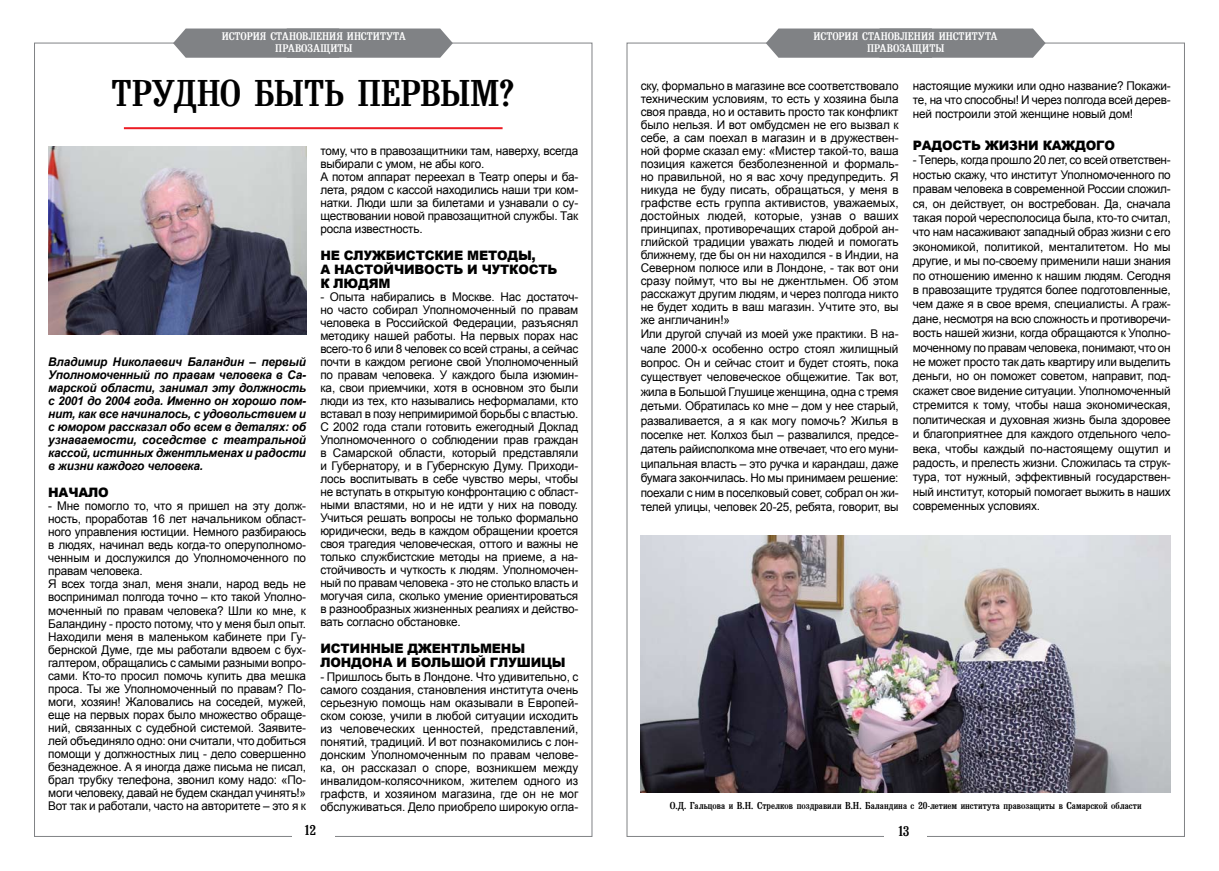
<style>
.page{position:relative;width:1219px;height:871px;background:#fff}
.page>*{position:absolute;margin:0;border:0;box-sizing:border-box;transform-origin:0 0}
.t1{font:37px "Bruskovaya Plain";letter-spacing:-.015em;color:#000}
.t2{font:14px "Bruskovaya Plain";color:#000}
.t3{font:900 13px "Arial";letter-spacing:-.015em;color:#000}
.t4{font:12px/13px "Arial";letter-spacing:-.015em;color:#000;text-align:justify}
.t5{font:italic 700 12px/13px "Arial";letter-spacing:-.015em;color:#000;text-align:justify}
.t6{font:11px "Bruskovaya Plain";color:#fff}
.t7{font:10px "Bruskovaya Plain";letter-spacing:.005em;color:#000}
</style>
<div class="page">
<svg style="left:173px;top:28px;width:280px;height:30px;background:#888a8d"></svg>
<svg style="left:766px;top:28px;width:280px;height:30px;background:#888a8d"></svg>
<hr style="left:124px;top:127px;width:379px;height:2px;background:#ed1c24">
<img style="left:48px;top:146px;width:258px;height:189px">
<img style="left:641px;top:535px;width:530px;height:257px">
<p class="t6" style="left:222px;top:31px;width:68px">ИСТОРИЯ СТАНО</p>
<p class="t6" style="left:302px;top:31px;width:15px">ВЛЕНИ</p>
<p class="t6" style="left:336px;top:31px;width:71px">Я ИНСТИТУТА</p>
<p class="t6" style="left:275px;top:43px;width:47px">ПРАВОЗАЩИ</p>
<p class="t6" style="left:338px;top:43px;width:16px">ТЫ</p>
<h1 class="t1" style="left:112px;top:73px;width:85px">ТРУДНО</h1>
<h1 class="t1" style="left:254px;top:73px;width:262px">БЫТЬ ПЕРВЫМ?</h1>
<p class="t4" style="left:320px;top:144px;width:259px;text-align:left">тому, что в правозащитники там, наверху, всегда выбирали с умом, не абы кого.<br>А потом аппарат переехал в Театр оперы и ба&shy;лета, рядом с кассой находились наши три ком&shy;натки. Люди шли за билетами и узнавали о су&shy;ществовании новой правозащитной службы. Так росла известность.</p>
<p class="t3" style="left:320px;top:246px;width:76px">Не службис</p>
<p class="t3" style="left:416px;top:246px;width:122px">тские методы,</p>
<p class="t3" style="left:320px;top:260px;width:25px">а нас</p>
<p class="t3" style="left:364px;top:260px;width:51px">тойчивос</p>
<p class="t3" style="left:444px;top:260px;width:115px">ть и чуткость</p>
<p class="t3" style="left:320px;top:274px;width:72px">к людям</p>
<p class="t4" style="left:320px;top:290px;width:259px">- Опыта набирались в Москве. Нас достаточ&shy;но часто собирал Уполномоченный по правам человека в Российской Федерации, разъяснял методику нашей работы. На первых порах нас всего-то 6 или 8 человек со всей страны, а сейчас почти в каждом регионе свой Уполномоченный по правам человека. У каждого была изюмин&shy;ка, свои приемчики, хотя в основном это были люди из тех, кто назывались неформалами, кто вставал в позу непримиримой борьбы с властью.<br>С 2002 года стали готовить ежегодный Доклад Уполномоченного о соблюдении прав граждан в Самарской области, который представляли и Губернатору, и в Губернскую Думу. Приходи&shy;лось воспитывать в себе чувство меры, чтобы не вступать в открытую конфронтацию с област&shy;ными властями, но и не идти у них на поводу.<br>Учиться решать вопросы не только формально юридически, ведь в каждом обращении кроется своя трагедия человеческая, оттого и важны не только службистские методы на приеме, а на&shy;стойчивость и чуткость к людям. Уполномочен&shy;ный по правам человека - это не столько власть и могучая сила, сколько умение ориентироваться в разнообразных жизненных реалиях и действо&shy;вать согласно обстановке.</p>
<p class="t3" style="left:320px;top:639px;width:41px">Истинн</p>
<p class="t3" style="left:381px;top:639px;width:146px">ые джентльмены</p>
<p class="t3" style="left:320px;top:653px;width:12px">Лондона</p>
<p class="t3" style="left:396px;top:653px;width:171px">и Большой Глушицы</p>
<p class="t4" style="left:320px;top:669px;width:259px">- Пришлось быть в Лондоне. Что удивительно, с самого создания, становления института очень серьезную помощь нам оказывали в Европей&shy;ском союзе, учили в любой ситуации исходить из человеческих ценностей, представлений, понятий, традиций. И вот познакомились с лон&shy;донским Уполномоченным по правам челове&shy;ка, он рассказал о споре, возникшем между инвалидом-колясочником, жителем одного из графств, и хозяином магазина, где он не мог обслуживаться. Дело приобрело широкую огла-</p>
<p class="t5" style="left:48px;top:356px;width:260px">Владимир Николаевич Баландин – первый Уполномоченный по правам человека в Са&shy;марской области, занимал эту должность с 2001 до 2004 года. Именно он хорошо пом&shy;нит, как все начиналось, с удовольствием и с юмором рассказал обо всем в деталях: об узнаваемости, соседстве с театральной кассой, истинных джентльменах и радости в жизни каждого человека.</p>
<p class="t3" style="left:48px;top:483px;width:60px">Начало</p>
<p class="t4" style="left:48px;top:499px;width:259px;text-align:left">- Мне помогло то, что я пришел на эту долж&shy;ность, проработав 16 лет начальником област&shy;ного управления юстиции. Немного разбираюсь в людях, начинал ведь когда-то оперуполномо&shy;ченным и дослужился до Уполномоченного по правам человека.<br>Я всех тогда знал, меня знали, народ ведь не воспринимал полгода точно – кто такой Уполно&shy;моченный по правам человека? Шли ко мне, к Баландину - просто потому, что у меня был опыт.<br>Находили меня в маленьком кабинете при Гу&shy;бернской Думе, где мы работали вдвоем с бух&shy;галтером, обращались с самыми разными вопро&shy;сами. Кто-то просил помочь купить два мешка проса. Ты же Уполномоченный по правам? По&shy;моги, хозяин! Жаловались на соседей, мужей, еще на первых порах было множество обраще&shy;ний, связанных с судебной системой. Заявите&shy;лей объединяло одно: они считали, что добиться помощи у должностных лиц - дело совершенно безнадежное. А я иногда даже письма не писал, брал трубку телефона, звонил кому надо: «По&shy;моги человеку, давай не будем скандал учинять!» Вот так и работали, часто на авторитете – это я к</p>
<p class="t6" style="left:814px;top:31px;width:68px">ИСТОРИЯ СТАНО</p>
<p class="t6" style="left:894px;top:31px;width:15px">ВЛЕНИ</p>
<p class="t6" style="left:928px;top:31px;width:71px">Я ИНСТИТУТА</p>
<p class="t6" style="left:867px;top:43px;width:47px">ПРАВОЗАЩИ</p>
<p class="t6" style="left:929px;top:43px;width:16px">ТЫ</p>
<p class="t4" style="left:641px;top:79px;width:260px">ску, формально в магазине все соответствовало техническим условиям, то есть у хозяина была своя правда, но и оставить просто так конфликт было нельзя. И вот омбудсмен не его вызвал к себе, а сам поехал в магазин и в дружествен&shy;ной форме сказал ему: «Мистер такой-то, ваша позиция кажется безболезненной и формаль&shy;но правильной, но я вас хочу предупредить. Я никуда не буду писать, обращаться, у меня в графстве есть группа активистов, уважаемых, достойных людей, которые, узнав о ваших принципах, противоречащих старой доброй ан&shy;глийской традиции уважать людей и помогать ближнему, где бы он ни находился - в Индии, на Северном полюсе или в Лондоне, - так вот они сразу поймут, что вы не джентльмен. Об этом расскажут другим людям, и через полгода никто не будет ходить в ваш магазин. Учтите это, вы же англичанин!»</p>
<p class="t4" style="left:641px;top:327px;width:259px;line-height:14.4px">Или другой случай из моей уже практики. В на&shy;чале 2000-х особенно остро стоял жилищный вопрос. Он и сейчас стоит и будет стоять, пока существует человеческое общежитие. Так вот, жила в Большой Глушице женщина, одна с тремя детьми. Обратилась ко мне – дом у нее старый, разваливается, а я как могу помочь? Жилья в поселке нет. Колхоз был – развалился, предсе&shy;датель райисполкома мне отвечает, что его муни&shy;ципальная власть – это ручка и карандаш, даже бумага закончилась. Но мы принимаем решение: поехали с ним в поселковый совет, собрал он жи&shy;телей улицы, человек 20-25, ребята, говорит, вы</p>
<p class="t4" style="left:913px;top:78px;width:259px;line-height:14.4px">настоящие мужики или одно название? Покажи&shy;те, на что способны! И через полгода всей дерев&shy;ней построили этой женщине новый дом!</p>
<p class="t3" style="left:913px;top:136px;width:21px">Радос</p>
<p class="t3" style="left:962px;top:136px;width:124px">ть жизни каждого</p>
<p class="t4" style="left:913px;top:153px;width:259px;line-height:14.4px">- Теперь, когда прошло 20 лет, со всей ответствен&shy;ностью скажу, что институт Уполномоченного по правам человека в современной России сложил&shy;ся, он действует, он востребован. Да, сначала такая порой чересполосица была, кто-то считал, что нам насаживают западный образ жизни с его экономикой, политикой, менталитетом. Но мы другие, и мы по-своему применили наши знания по отношению именно к нашим людям. Сегодня в правозащите трудятся более подготовленные, чем даже я в свое время, специалисты. А граж&shy;дане, несмотря на всю сложность и противоречи&shy;вость нашей жизни, когда обращаются к Уполно&shy;моченному по правам человека, понимают, что он не может просто так дать квартиру или выделить деньги, но он поможет советом, направит, под&shy;скажет свое видение ситуации. Уполномоченный стремится к тому, чтобы наша экономическая, политическая и духовная жизнь была здоровее и благоприятнее для каждого отдельного чело&shy;века, чтобы каждый по-настоящему ощутил и радость, и прелесть жизни. Сложилась та струк&shy;тура, тот нужный, эффективный государствен&shy;ный институт, который помогает выжить в наших современных условиях.</p>
<p class="t7" style="left:670px;top:800px;width:473px">О.Д. Гальцова и В.Н. Стрелков поздравили В.Н. Баландина с 20-летием института правозащиты в Самарской области</p>
<p class="t2" style="left:305px;top:822px;width:13px">12</p>
<p class="t2" style="left:898px;top:823px;width:13px">13</p>
</div>
